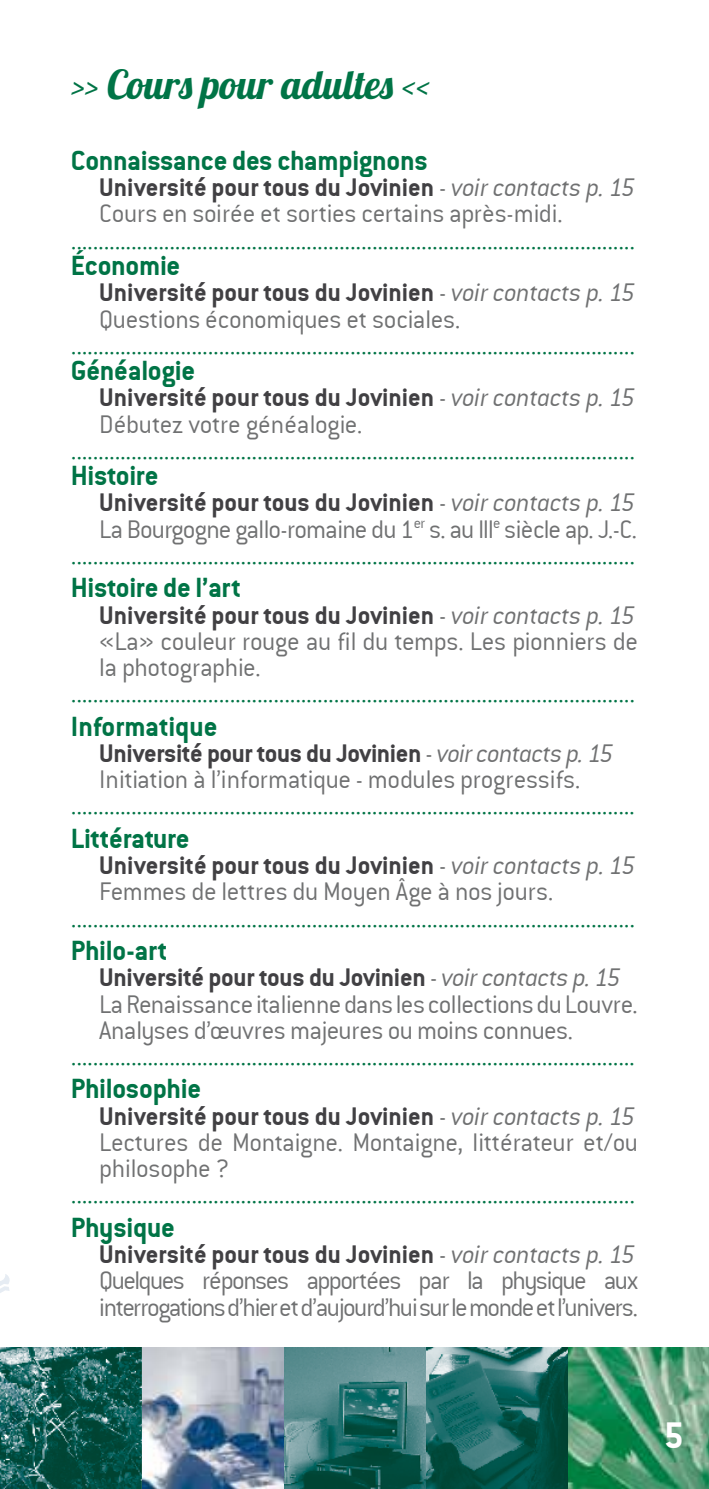
<style>
.page{position:relative;width:709px;height:1489px;background:#fff}
.page>*{position:absolute;margin:0;border:0;box-sizing:border-box;transform-origin:0 0}
.t1{font:40px "Lobster 1.4";color:#007446}
.t2{font:40px "Conduit ITCTT Bold";color:#fff}
.t3{font:30px "Conduit ITCTT Bold";letter-spacing:-.01em;color:#007446}
.t4{font:27.5px/26.2px "Conduit ITCTT Light";letter-spacing:-.035em;color:#007446;text-align:right}
.t5{font:27.5px "Conduit ITCTT Bold";color:#414043}
.t6{font:27.5px/26.2px "Conduit ITCTT Light";letter-spacing:-.015em;color:#707172}
.t7{font:27.5px/26.2px "Conduit ITCTT Light";letter-spacing:-.055em;color:#707172}
.s1{font-family:"Conduit ITCTT Light";color:#707172}
.s2{font-family:"Conduit ITCTT Light";font-style:italic;color:#707172}
.s3{color:#707172}
</style>
<div class="page">
<img style="left:0;top:1347px;width:709px;height:141px">
<svg style="left:0;top:1464px;width:45px;height:24px"></svg>
<svg style="left:0;top:1375px;width:24px;height:61px"></svg>
<svg style="left:0;top:1274px;width:10px;height:19px"></svg>
<h1 class="t1" style="left:71px;top:59px;width:361px">&gt;&gt; Cours pour adultes &lt;&lt;</h1>
<p class="t3" style="left:71px;top:142px;width:358px">Connaissance des champignons</p>
<p class="t5" style="left:99px;top:171px;width:537px">Université pour tous du Jovinien <span class="s1">-</span> <span class="s2">voir contacts p. 15</span></p>
<p class="t6" style="left:99px;top:200px;width:465px">Cours en soirée et sorties certains après-midi.</p>
<p class="t4" style="left:71px;top:226px;width:565px">.......................................................................................................</p>
<p class="t3" style="left:71px;top:247px;width:111px">Économie</p>
<p class="t5" style="left:99px;top:276px;width:537px">Université pour tous du Jovinien <span class="s1">-</span> <span class="s2">voir contacts p. 15</span></p>
<p class="t6" style="left:99px;top:305px;width:362px">Questions économiques et sociales.</p>
<p class="t4" style="left:71px;top:331px;width:565px">.......................................................................................................</p>
<p class="t3" style="left:71px;top:352px;width:126px">Généalogie</p>
<p class="t5" style="left:99px;top:381px;width:537px">Université pour tous du Jovinien <span class="s1">-</span> <span class="s2">voir contacts p. 15</span></p>
<p class="t6" style="left:99px;top:410px;width:265px">Débutez votre généalogie.</p>
<p class="t4" style="left:71px;top:436px;width:565px">.......................................................................................................</p>
<p class="t3" style="left:71px;top:457px;width:89px">Histoire</p>
<p class="t5" style="left:99px;top:486px;width:537px">Université pour tous du Jovinien <span class="s1">-</span> <span class="s2">voir contacts p. 15</span></p>
<p class="t4" style="left:71px;top:515px;width:568px"><span class="s3">La Bourgogne gallo-romaine du 1</span><sup>er</sup> <span class="s3">s. au III</span><sup>e</sup> <span class="s3">siècle ap. J.-C. </span>.......................................................................................................</p>
<p class="t3" style="left:71px;top:569px;width:172px">Histoire de l’art</p>
<p class="t5" style="left:99px;top:598px;width:537px">Université pour tous du Jovinien <span class="s1">-</span> <span class="s2">voir contacts p. 15</span></p>
<p class="t6" style="left:99px;top:627px;width:540px">«La» couleur rouge au fil du temps. Les pionniers de la photographie.</p>
<p class="t4" style="left:71px;top:679px;width:565px">.......................................................................................................</p>
<p class="t3" style="left:71px;top:708px;width:148px">Informatique</p>
<p class="t5" style="left:99px;top:736px;width:516px">Université pour tous du Jovinien <span class="s1">-</span> <span class="s2">voir contacts p. 15</span></p>
<p class="t6" style="left:99px;top:765px;width:483px">Initiation à l’informatique - modules progressifs.</p>
<p class="t4" style="left:71px;top:792px;width:565px">.......................................................................................................</p>
<p class="t3" style="left:71px;top:820px;width:120px">Littérature</p>
<p class="t5" style="left:99px;top:848px;width:537px">Université pour tous du Jovinien <span class="s1">-</span> <span class="s2">voir contacts p. 15</span></p>
<p class="t6" style="left:99px;top:877px;width:455px">Femmes de lettres du Moyen Âge à nos jours.</p>
<p class="t4" style="left:71px;top:904px;width:565px">.......................................................................................................</p>
<p class="t3" style="left:71px;top:932px;width:98px">Philo-art</p>
<p class="t5" style="left:99px;top:960px;width:523px">Université pour tous du Jovinien <span class="s1">-</span> <span class="s2">voir contacts p. 15</span></p>
<p class="t6" style="left:99px;top:989px;width:540px">La Renaissance italienne dans les collections du Louvre.<br>Analyses d’œuvres majeures ou moins connues.</p>
<p class="t4" style="left:71px;top:1042px;width:565px">.......................................................................................................</p>
<p class="t3" style="left:71px;top:1070px;width:132px">Philosophie</p>
<p class="t5" style="left:99px;top:1099px;width:537px">Université pour tous du Jovinien <span class="s1">-</span> <span class="s2">voir contacts p. 15</span></p>
<p class="t6" style="left:99px;top:1128px;width:540px">Lectures de Montaigne. Montaigne, littérateur et/ou philosophe ?</p>
<p class="t4" style="left:71px;top:1180px;width:565px">.......................................................................................................</p>
<p class="t3" style="left:71px;top:1209px;width:105px">Physique</p>
<p class="t5" style="left:99px;top:1237px;width:537px">Université pour tous du Jovinien <span class="s1">-</span> <span class="s2">voir contacts p. 15</span></p>
<p class="t7" style="left:99px;top:1266px;width:540px">Quelques réponses apportées par la physique aux interrogations d’hier et d’aujourd’hui sur le monde et l’univers.</p>
<h1 class="t2" style="left:663px;top:1411px;width:22px">5</h1>
</div>
